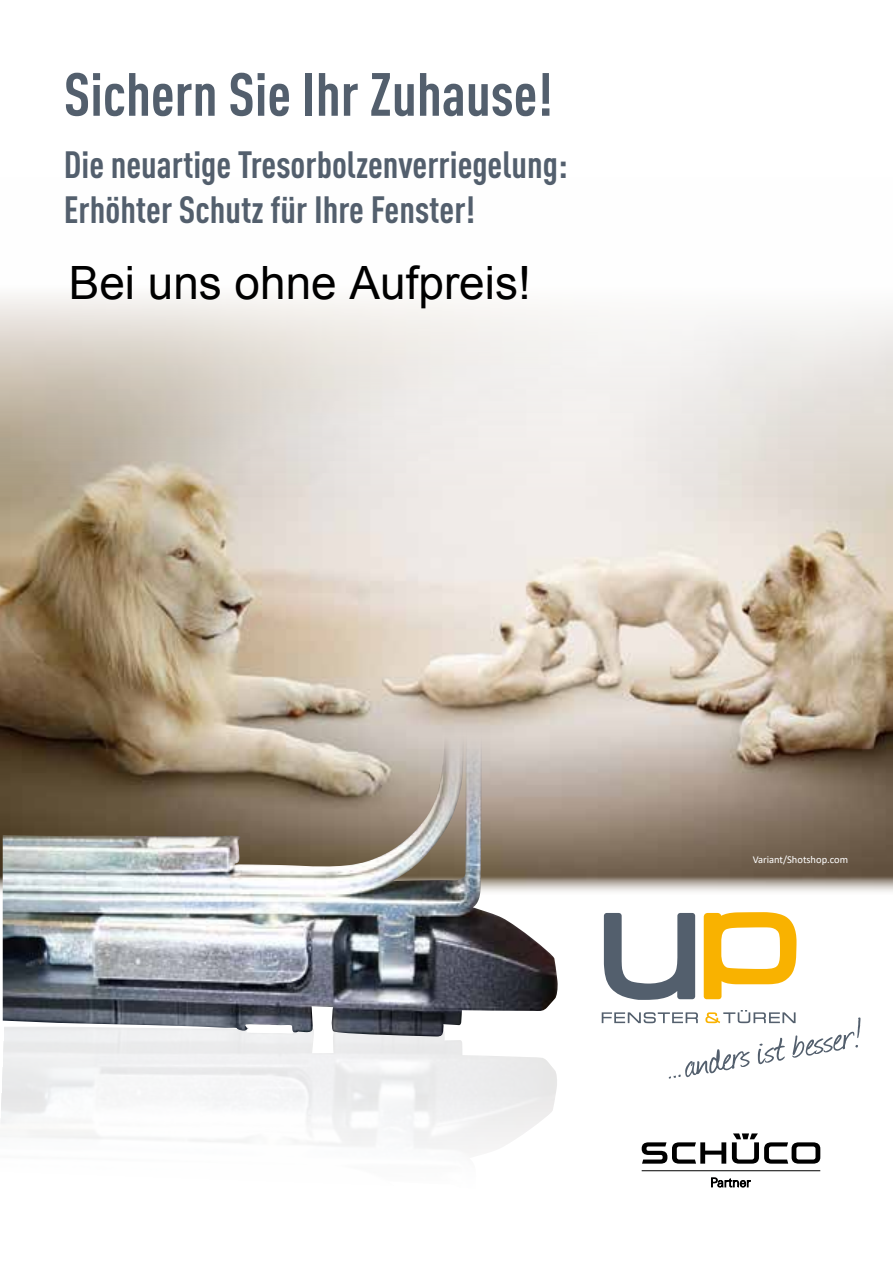
<style>
.page{position:relative;width:893px;height:1263px;background:#fff}
.page>*{position:absolute;margin:0;border:0;box-sizing:border-box;transform-origin:0 0}
.t1{font:700 60px "DIN Cond";color:#535f6d}
.t2{font:45.9px "Arial";color:#000}
.t3{font:700 37.5px/45px "DIN Cond";color:#535f6d}
.t4{font:10.5px "Calibri";color:#fff}
</style>
<div class="page">
<img style="left:0;top:295px;width:893px;height:600px">
<svg style="left:711px;top:1177px;width:40px;height:10px"></svg>
<hr style="left:642px;top:1170px;width:178px;height:1px;background:#000">
<svg style="left:642px;top:1142px;width:84px;height:22px"></svg>
<svg style="left:732px;top:1133px;width:88px;height:31px"></svg>
<img style="left:3px;top:727px;width:555px;height:299px">
<img style="left:1px;top:1026px;width:556px;height:127px">
<svg style="left:604px;top:913px;width:91px;height:87px"></svg>
<svg style="left:704px;top:912px;width:93px;height:87px"></svg>
<svg style="left:602px;top:1010px;width:258px;height:68px"></svg>
<h1 class="t1" style="left:64px;top:58px;width:490px">Sichern Sie Ihr Zuhause!</h1>
<p class="t3" style="left:64px;top:141px;width:505px">Die neuartige Tresorbolzenverriegelung:<br>Erhöhter Schutz für Ihre Fenster!</p>
<p class="t2" style="left:69px;top:253px;width:464px">Bei uns ohne Aufpreis!</p>
<p class="t4" style="left:753px;top:852px;width:97px">Variant/Shotshop.com</p>
</div>
